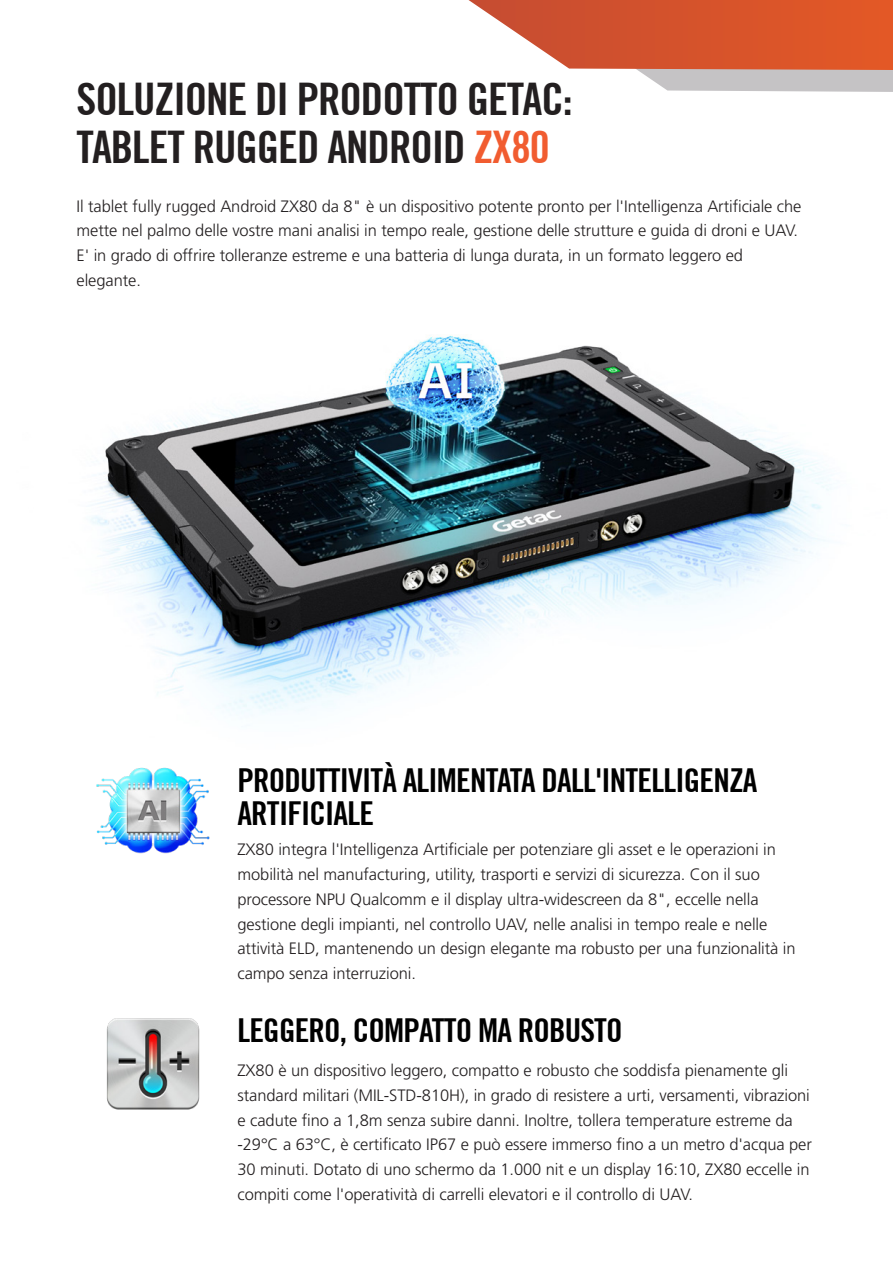
<style>
.page{position:relative;width:893px;height:1263px;background:#fff}
.page>*{position:absolute;margin:0;border:0;box-sizing:border-box;transform-origin:0 0}
.t1{font:700 condensed 45px/48px "Trade Gothic No.20";letter-spacing:-.025em;color:#231f20}
.t2{font:700 condensed 33px/33px "Trade Gothic No.20";letter-spacing:-.025em;color:#000}
.t3{font:300 16.5px/24.8px "Frutiger";letter-spacing:-.005em;color:#231f20}
.s1{color:#f15c30}
</style>
<div class="page">
<img style="left:90px;top:335px;width:742px;height:380px">
<svg style="left:468px;top:0;width:425px;height:92px"></svg>
<img style="left:96px;top:767px;width:114px;height:87px">
<img style="left:106px;top:1018px;width:94px;height:92px">
<h1 class="t1" style="left:76px;top:75px;width:498px">SOLUZIONE DI PRODOTTO GETAC:<br>TABLET RUGGED ANDROID <span class="s1">ZX80</span></h1>
<p class="t3" style="left:76px;top:194px;width:726px">Il tablet fully rugged Android ZX80 da 8" è un dispositivo potente pronto per l'Intelligenza Artificiale che mette nel palmo delle vostre mani analisi in tempo reale, gestione delle strutture e guida di droni e UAV.<br>E' in grado di offrire tolleranze estreme e una batteria di lunga durata, in un formato leggero ed elegante.</p>
<h2 class="t2" style="left:237px;top:764px;width:521px">PRODUTTIVITÀ ALIMENTATA DALL'INTELLIGENZA<br>ARTIFICIALE</h2>
<p class="t3" style="left:237px;top:837px;width:560px">ZX80 integra l'Intelligenza Artificiale per potenziare gli asset e le operazioni in mobilità nel manufacturing, utility, trasporti e servizi di sicurezza. Con il suo processore NPU Qualcomm e il display ultra-widescreen da 8", eccelle nella gestione degli impianti, nel controllo UAV, nelle analisi in tempo reale e nelle attività ELD, mantenendo un design elegante ma robusto per una funzionalità in campo senza interruzioni.</p>
<h2 class="t2" style="left:237px;top:1013px;width:387px">LEGGERO, COMPATTO MA ROBUSTO</h2>
<p class="t3" style="left:237px;top:1058px;width:576px">ZX80 è un dispositivo leggero, compatto e robusto che soddisfa pienamente gli standard militari (MIL-STD-810H), in grado di resistere a urti, versamenti, vibrazioni e cadute fino a 1,8m senza subire danni. Inoltre, tollera temperature estreme da -29°C a 63°C, è certificato IP67 e può essere immerso fino a un metro d'acqua per 30 minuti. Dotato di uno schermo da 1.000 nit e un display 16:10, ZX80 eccelle in compiti come l'operatività di carrelli elevatori e il controllo di UAV.</p>
</div>
